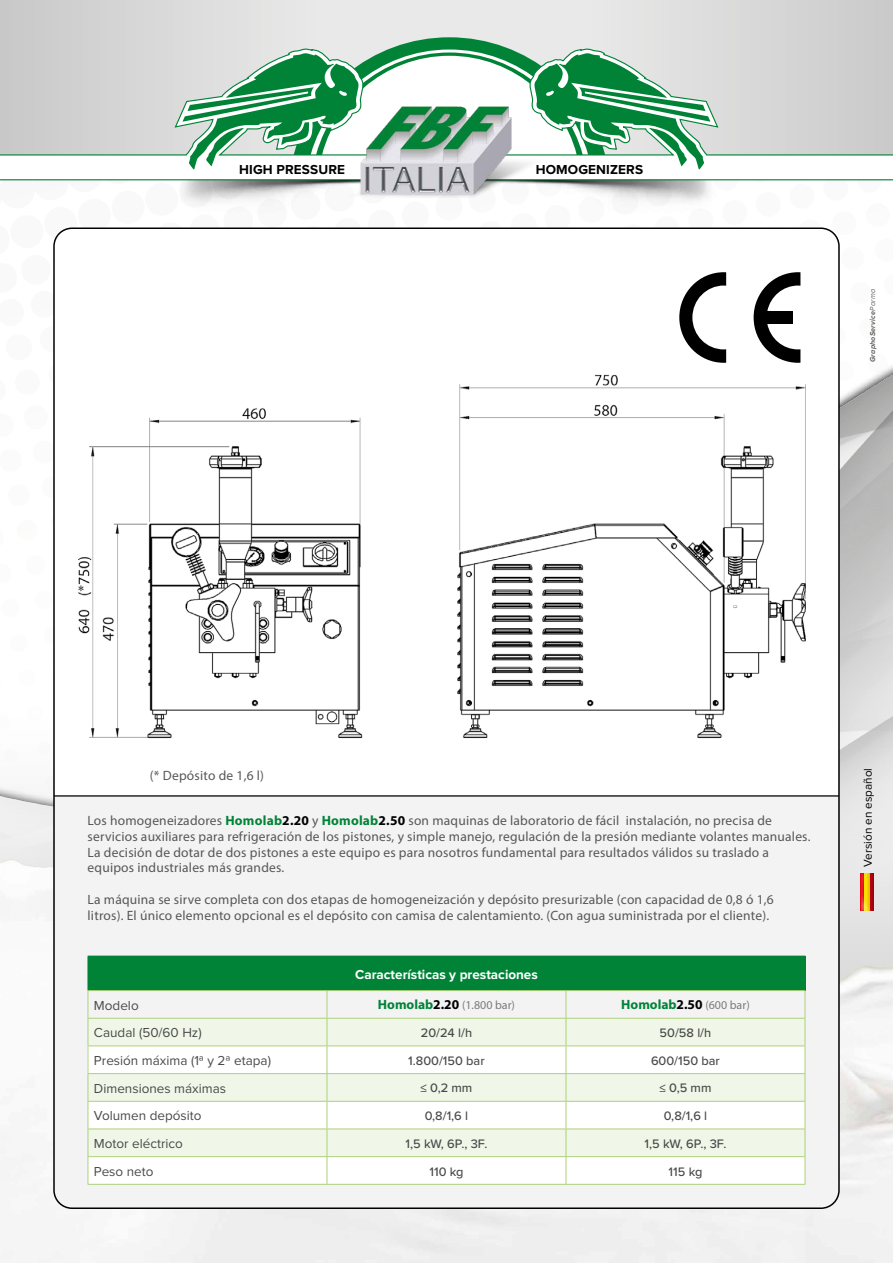
<style>
.page{position:relative;width:893px;height:1263px;background:#fff}
.page>*{position:absolute;margin:0;border:0;box-sizing:border-box;transform-origin:0 0}
.t1{font:13.5px/15.8px "Myriad Pro";letter-spacing:.015em;color:#575756}
.t2{font:13.5px "Proxima Nova";color:#4a4a49}
.t3{font:700 13.5px "Proxima Nova";color:#fff}
.t4{font:700 13.5px "Proxima Nova";letter-spacing:.01em;color:#000}
.t5{font:500 12.75px "Proxima Nova";color:#4a4a49}
.t6{font:12px "Myriad Pro";color:#7c7b7b}
.t7{font:11.7px "Proxima Nova";color:#000}
.t8{font:italic 700 7.5px "Proxima Nova";letter-spacing:.03em;color:#646363;scale:.96 1}
.s1{font-weight:400}
.s2{font-weight:700;color:#008337}
.s3{font-weight:700;color:#000}
.s4{font-weight:700;font-size:13.5px;color:#008337}
.s5{font-weight:700;font-size:13.5px;color:#000}
</style>
<div class="page">
<svg style="left:0;top:0;width:893px;height:48px"></svg>
<img style="left:840px;top:365px;width:53px;height:88px">
<img style="left:0;top:453px;width:893px;height:810px">
<svg style="left:0;top:48px;width:893px;height:133px"></svg>
<svg style="left:182px;top:37px;width:528px;height:163px"></svg>
<img style="left:361px;top:106px;width:151px;height:89px">
<div style="left:54px;top:228px;width:785px;height:980px;background:#fff;border-radius:18px"></div>
<div style="left:54px;top:795px;width:785px;height:413px;background:#f3f3f3"></div>
<img style="left:78px;top:374px;width:728px;height:365px">
<svg style="left:679px;top:272px;width:121px;height:91px"></svg>
<hr style="left:54px;top:795px;width:785px;height:1px;background:#000">
<div style="left:88px;top:956px;width:717px;height:34px;background:#008337"></div>
<div style="left:89px;top:1019px;width:716px;height:26px;background:#f0f6e8"></div>
<svg style="left:89px;top:1046px;width:716px;height:138px;fill:#fff"></svg>
<hr style="left:88px;top:990px;width:239px;height:1px;background:#afd07b">
<hr style="left:327px;top:990px;width:239px;height:1px;background:#afd07b">
<hr style="left:566px;top:990px;width:239px;height:1px;background:#afd07b">
<hr style="left:88px;top:1018px;width:239px;height:1px;background:#afd07b">
<hr style="left:327px;top:1018px;width:239px;height:1px;background:#afd07b">
<hr style="left:566px;top:1018px;width:239px;height:1px;background:#afd07b">
<hr style="left:88px;top:1045px;width:239px;height:1px;background:#afd07b">
<hr style="left:327px;top:1045px;width:239px;height:1px;background:#afd07b">
<hr style="left:566px;top:1045px;width:239px;height:1px;background:#afd07b">
<hr style="left:88px;top:1073px;width:239px;height:1px;background:#afd07b">
<hr style="left:327px;top:1073px;width:239px;height:1px;background:#afd07b">
<hr style="left:566px;top:1073px;width:239px;height:1px;background:#afd07b">
<hr style="left:88px;top:1101px;width:239px;height:1px;background:#afd07b">
<hr style="left:327px;top:1101px;width:239px;height:1px;background:#afd07b">
<hr style="left:566px;top:1101px;width:239px;height:1px;background:#afd07b">
<hr style="left:88px;top:1128px;width:239px;height:1px;background:#afd07b">
<hr style="left:327px;top:1128px;width:239px;height:1px;background:#afd07b">
<hr style="left:566px;top:1128px;width:239px;height:1px;background:#afd07b">
<hr style="left:88px;top:1156px;width:239px;height:1px;background:#afd07b">
<svg style="left:88px;top:991px;width:1px;height:193px"></svg>
<hr style="left:327px;top:1156px;width:239px;height:1px;background:#afd07b">
<svg style="left:327px;top:991px;width:1px;height:193px"></svg>
<hr style="left:566px;top:1156px;width:239px;height:1px;background:#afd07b">
<svg style="left:566px;top:991px;width:1px;height:193px"></svg>
<svg style="left:805px;top:991px;width:1px;height:193px"></svg>
<hr style="left:88px;top:1184px;width:239px;height:1px;background:#afd07b">
<hr style="left:327px;top:1184px;width:239px;height:1px;background:#afd07b">
<hr style="left:566px;top:1184px;width:239px;height:1px;background:#afd07b">
<hr style="left:805px;top:956px;width:1px;height:34px;background:#008337">
<svg style="left:861px;top:873px;width:12px;height:38px"></svg>
<p class="t4" style="left:239px;top:161px;width:107px">HIGH PRESSURE</p>
<p class="t4" style="left:536px;top:161px;width:109px">HOMOGENIZERS</p>
<p class="t8" style="left:867px;top:362px;width:77px;rotate:-90deg">GraphoService<span class="s1">Parma</span></p>
<p class="t1" style="left:150px;top:767px;width:116px">(* Depósito de 1,6 l)</p>
<p class="t1" style="left:88px;top:812px;width:724px">Los homogeneizadores <span class="s2">Homolab</span><span class="s3">2.20</span> y <span class="s2">Homolab</span><span class="s3">2.50</span> son maquinas de laboratorio de fácil instalación, no precisa de servicios auxiliares para refrigeración de los pistones, y simple manejo, regulación de la presión mediante volantes manuales.<br>La decisión de dotar de dos pistones a este equipo es para nosotros fundamental para resultados válidos su traslado a equipos industriales más grandes.</p>
<p class="t1" style="left:88px;top:891px;width:688px">La máquina se sirve completa con dos etapas de homogeneización y depósito presurizable (con capacidad de 0,8 ó 1,6 litros). El único elemento opcional es el depósito con camisa de calentamiento. (Con agua suministrada por el cliente).</p>
<p class="t3" style="left:355px;top:966px;width:184px">Características y prestaciones</p>
<p class="t2" style="left:94px;top:997px;width:46px">Modelo</p>
<p class="t6" style="left:378px;top:998px;width:139px"><span class="s4">Homolab</span><span class="s5">2.20</span> (1.800 bar)</p>
<p class="t6" style="left:621px;top:998px;width:130px"><span class="s4">Homolab</span><span class="s5">2.50</span> (600 bar)</p>
<p class="t2" style="left:94px;top:1025px;width:109px">Caudal (50/60 Hz)</p>
<p class="t5" style="left:421px;top:1025px;width:53px">20/24 l/h</p>
<p class="t5" style="left:660px;top:1025px;width:53px">50/58 l/h</p>
<p class="t2" style="left:94px;top:1052px;width:179px">Presión máxima (1ª y 2ª etapa)</p>
<p class="t5" style="left:408px;top:1053px;width:78px">1.800/150 bar</p>
<p class="t5" style="left:651px;top:1053px;width:70px">600/150 bar</p>
<p class="t2" style="left:94px;top:1080px;width:134px">Dimensiones máximas</p>
<p class="t5" style="left:421px;top:1080px;width:53px">≤ 0,2 mm</p>
<p class="t5" style="left:659px;top:1080px;width:53px">≤ 0,5 mm</p>
<p class="t2" style="left:94px;top:1108px;width:109px">Volumen depósito</p>
<p class="t5" style="left:425px;top:1108px;width:45px">0,8/1,6 l</p>
<p class="t5" style="left:664px;top:1108px;width:45px">0,8/1,6 l</p>
<p class="t2" style="left:94px;top:1135px;width:91px">Motor eléctrico</p>
<p class="t5" style="left:406px;top:1136px;width:83px">1,5 kW, 6P., 3F.</p>
<p class="t5" style="left:645px;top:1136px;width:83px">1,5 kW, 6P., 3F.</p>
<p class="t2" style="left:94px;top:1163px;width:61px">Peso neto</p>
<p class="t5" style="left:429px;top:1164px;width:35px">110 kg</p>
<p class="t5" style="left:669px;top:1164px;width:35px">115 kg</p>
<p class="t7" style="left:861px;top:866px;width:100px;rotate:-90deg">Versión en español</p>
</div>
